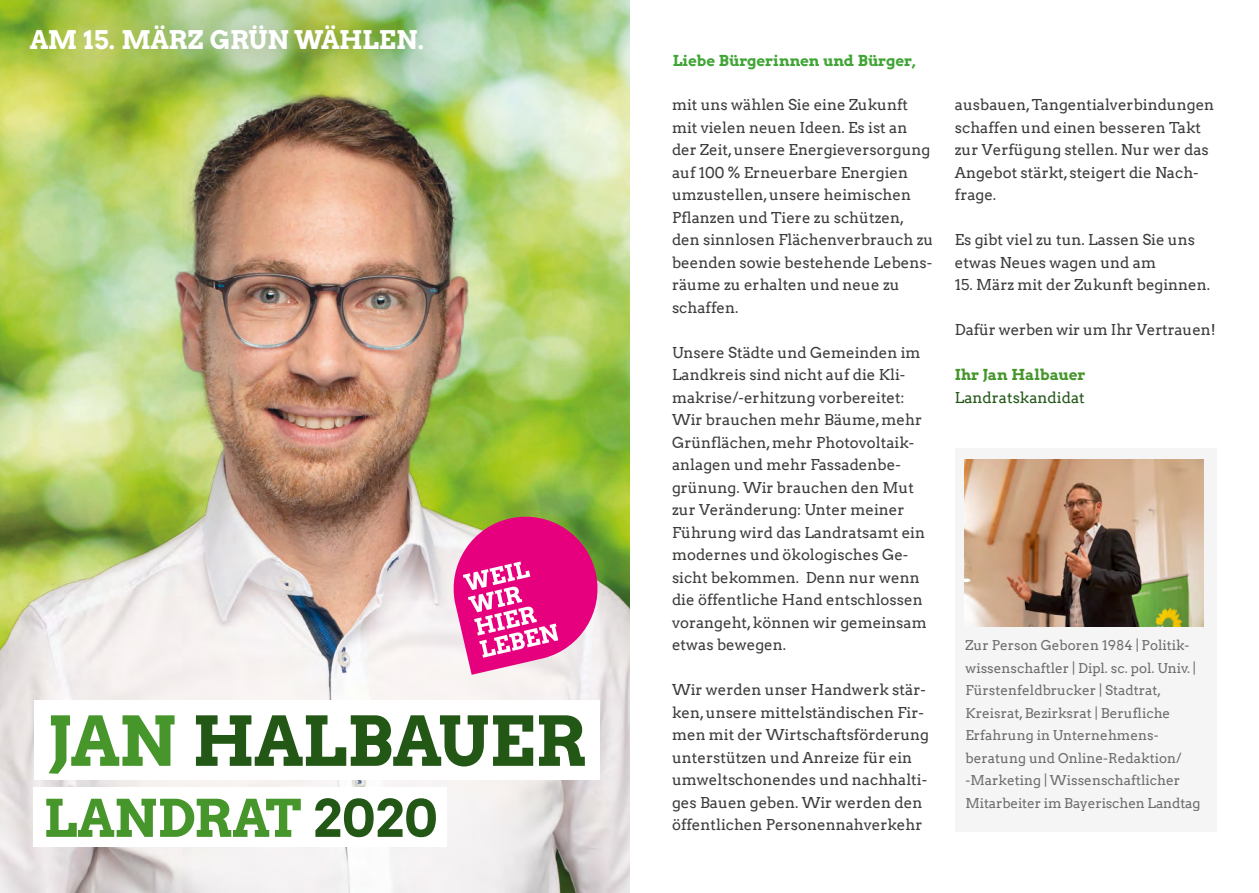
<style>
.page{position:relative;width:1259px;height:893px;background:#fff}
.page>*{position:absolute;margin:0;border:0;box-sizing:border-box;transform-origin:0 0}
.t1{font:68.25px "Arvo Gruen";letter-spacing:-.015em;color:#235716}
.t2{font:51.45px "Arvo Gruen";color:#46962b}
.t3{font:25.5px "Arvo Gruen";letter-spacing:-.02em;color:#fff}
.t4{font:15px/22.5px "Arvo";color:#3c3c3b}
.t5{font:15px "Arvo Gruen";color:#3fa535}
.t6{font:15px "Arvo";color:#235716}
.t7{font:15px "Arvo Gruen";letter-spacing:-.005em;color:#46962b}
.t8{font:13.5px/22.5px "Arvo";color:#3c3c3b}
.s1{color:#46962b}
.s2{color:#235716}
</style>
<div class="page">
<div style="left:955px;top:449px;width:261px;height:383px;background:#f5f5f5"></div>
<img style="left:0;top:45px;width:629px;height:848px">
<svg style="left:447px;top:510px;width:156px;height:165px"></svg>
<div style="left:33px;top:787px;width:414px;height:60px;background:#fff"></div>
<div style="left:34px;top:700px;width:566px;height:80px;background:#fff"></div>
<img style="left:0;top:0;width:471px;height:106px">
<img style="left:964px;top:460px;width:240px;height:166px">
<h3 class="t3" style="left:30px;top:22px;width:396px">AM 15. MÄRZ GRÜN WÄHLEN.</h3>
<h1 class="t1" style="left:48px;top:694px;width:539px"><span class="s1">JAN</span> HALBAUER</h1>
<h2 class="t2" style="left:43px;top:782px;width:395px">LANDRAT <span class="s2">2020</span></h2>
<p class="t5" style="left:673px;top:50px;width:245px">Liebe Bürgerinnen und Bürger,</p>
<p class="t4" style="left:672px;top:93px;width:263px">mit uns wählen Sie eine Zukunft mit vielen neuen Ideen. Es ist an der Zeit, unsere Energieversorgung auf 100 % Erneuerbare Energien umzustellen, unsere heimischen<br>Pflanzen und Tiere zu schützen, den sinnlosen Flächenverbrauch zu beenden sowie bestehende Lebens&shy;räume zu erhalten und neue zu schaffen.</p>
<p class="t4" style="left:672px;top:341px;width:256px">Unsere Städte und Gemeinden im<br>Landkreis sind nicht auf die Kli&shy;makrise/-erhitzung vorbereitet:<br>Wir brauchen mehr Bäume, mehr<br>Grünflächen, mehr Photovoltaik&shy;anlagen und mehr Fassadenbe&shy;grünung. Wir brauchen den Mut zur Veränderung: Unter meiner<br>Führung wird das Landratsamt ein modernes und ökologisches Ge&shy;sicht bekommen. Denn nur wenn die öffentliche Hand entschlossen vorangeht, können wir gemeinsam etwas bewegen.</p>
<p class="t4" style="left:672px;top:678px;width:258px">Wir werden unser Handwerk stär&shy;ken, unsere mittelständischen Fir&shy;men mit der Wirtschaftsförderung unterstützen und Anreize für ein umweltschonendes und nachhalti&shy;ges Bauen geben. Wir werden den öffentlichen Personennahverkehr</p>
<p class="t4" style="left:955px;top:93px;width:261px">ausbauen, Tangentialverbindungen schaffen und einen besseren Takt zur Verfügung stellen. Nur wer das<br>Angebot stärkt, steigert die Nach&shy;frage.</p>
<p class="t4" style="left:955px;top:228px;width:242px">Es gibt viel zu tun. Lassen Sie uns etwas Neues wagen und am</p>
<p class="t4" style="left:955px;top:273px;width:257px">15. März mit der Zukunft beginnen.</p>
<p class="t4" style="left:955px;top:318px;width:262px">Dafür werben wir um Ihr Vertrauen!</p>
<p class="t7" style="left:955px;top:364px;width:132px">Ihr Jan Halbauer</p>
<p class="t6" style="left:955px;top:388px;width:131px">Landratskandidat</p>
<p class="t8" style="left:965px;top:634px;width:236px">Zur Person Geboren 1984 | Politik&shy;wissenschaftler | Dipl. sc. pol. Univ. | Fürstenfeldbrucker | Stadtrat, Kreisrat, Bezirksrat | Berufliche Erfahrung in Unternehmens&shy;beratung und Online-Redaktion/ -Marketing | Wissenschaftlicher Mitarbeiter im Bayerischen Landtag</p>
</div>
